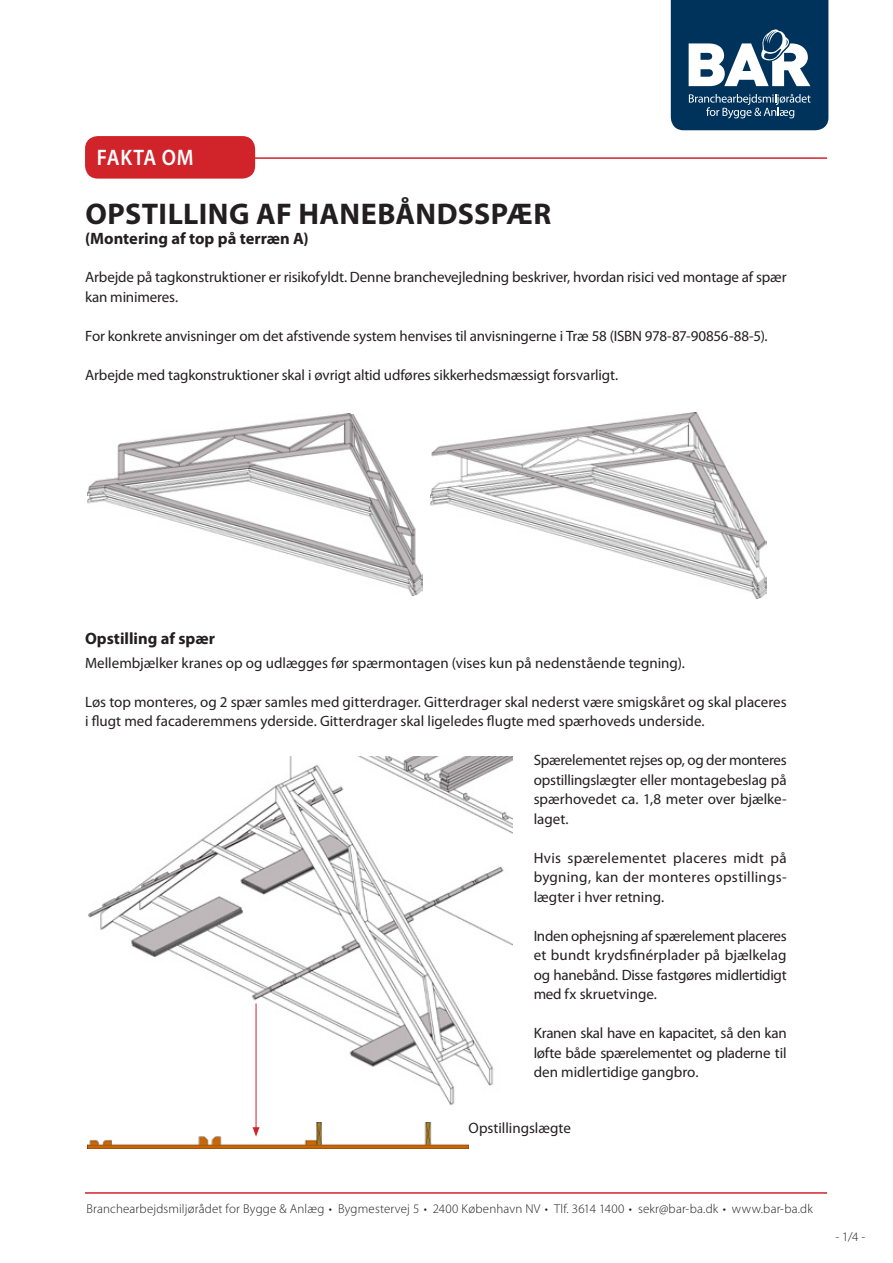
<style>
.page{position:relative;width:893px;height:1263px;background:#fff}
.page>*{position:absolute;margin:0;border:0;box-sizing:border-box;transform-origin:0 0}
.t1{font:700 30px "Myriad Pro";letter-spacing:.01em;color:#231f20}
.t2{font:600 22.5px "Myriad Pro";letter-spacing:.025em;color:#fff;scale:.9 1}
.t3{font:700 16.5px "Myriad Pro";color:#231f20}
.t4{font:15px/19.5px "Myriad Pro";letter-spacing:-.005em;color:#231f20;text-align:justify}
.t5{font:300 12.9px "Myriad Pro";letter-spacing:.015em;color:#231f20}
</style>
<div class="page">
<hr style="left:85px;top:1192px;width:742px;height:2px;background:#d1232a">
<svg style="left:671px;top:0;width:157px;height:130px"></svg>
<img style="left:87px;top:413px;width:335px;height:183px">
<img style="left:431px;top:413px;width:335px;height:185px">
<img style="left:88px;top:1122px;width:381px;height:27px">
<hr style="left:85px;top:157px;width:742px;height:2px;background:#d1232a">
<img style="left:88px;top:756px;width:424px;height:354px">
<hr style="left:256px;top:1003px;width:1px;height:126px;background:#d1232a">
<svg style="left:253px;top:1127px;width:6px;height:10px"></svg>
<div style="left:85px;top:136px;width:170px;height:43px;background:#d1232a;border-radius:13px"></div>
<h2 class="t2" style="left:97px;top:143px;width:109px">FAKTA OM</h2>
<h1 class="t1" style="left:85px;top:195px;width:467px">OPSTILLING AF HANEBÅNDSSPÆR</h1>
<p class="t3" style="left:85px;top:228px;width:225px">(Montering af top på terræn A)</p>
<p class="t4" style="left:85px;top:267px;width:703px">Arbejde på tagkonstruktioner er risikofyldt. Denne branchevejledning beskriver, hvordan risici ved montage af spær kan minimeres.</p>
<p class="t4" style="left:85px;top:326px;width:684px">For konkrete anvisninger om det afstivende system henvises til anvisningerne i Træ 58 (ISBN 978-87-90856-88-5).</p>
<p class="t4" style="left:85px;top:365px;width:535px">Arbejde med tagkonstruktioner skal i øvrigt altid udføres sikkerhedsmæssigt forsvarligt.</p>
<p class="t3" style="left:85px;top:627px;width:131px">Opstilling af spær</p>
<p class="t4" style="left:85px;top:653px;width:601px">Mellembjælker kranes op og udlægges før spærmontagen (vises kun på nedenstående tegning).</p>
<p class="t4" style="left:85px;top:692px;width:703px">Løs top monteres, og 2 spær samles med gitterdrager. Gitterdrager skal nederst være smigskåret og skal placeres i flugt med facaderemmens yderside. Gitterdrager skal ligeledes flugte med spærhoveds underside.</p>
<p class="t4" style="left:534px;top:750px;width:255px">Spærelementet rejses op, og der monteres opstillingslægter eller montagebeslag på spærhovedet ca. 1,8 meter over bjælke&shy;laget.</p>
<p class="t4" style="left:534px;top:848px;width:254px">Hvis spærelementet placeres midt på bygning, kan der monteres opstillings&shy;lægter i hver retning.</p>
<p class="t4" style="left:534px;top:926px;width:255px">Inden ophejsning af spærelement placeres et bundt krydsfinérplader på bjælkelag og hanebånd. Disse fastgøres midlertidigt med fx skruetvinge.</p>
<p class="t4" style="left:534px;top:1023px;width:255px">Kranen skal have en kapacitet, så den kan løfte både spærelementet og pladerne til den midlertidige gangbro.</p>
<p class="t4" style="left:469px;top:1117px;width:104px">Opstillingslægte</p>
<p class="t5" style="left:86px;top:1201px;width:728px">Branchearbejdsmiljørådet for Bygge &amp; Anlæg • Bygmestervej 5 • 2400 København NV • Tlf. 3614 1400 • sekr@bar-ba.dk • www.bar-ba.dk</p>
<p class="t5" style="left:835px;top:1229px;width:31px">- 1/4 -</p>
</div>
